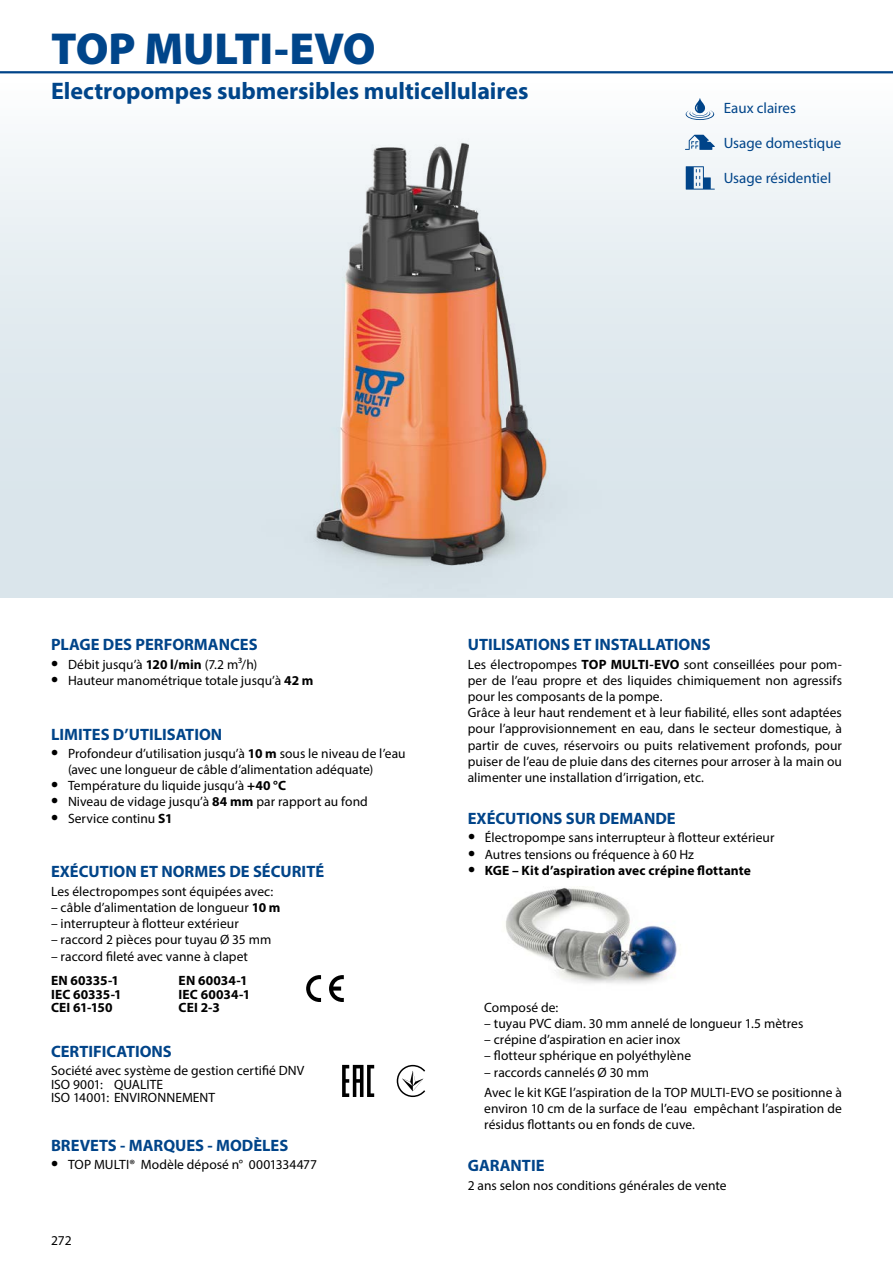
<style>
.page{position:relative;width:893px;height:1263px;background:#fff}
.page>*{position:absolute;margin:0;border:0;box-sizing:border-box;transform-origin:0 0}
.t1{font:900 45px "Myriad Pro";letter-spacing:-.01em;color:#00458a}
.t2{font:700 24px "Myriad Pro";color:#00458a}
.t3{font:700 16.5px "Myriad Pro";color:#004489}
.t4{font:15px "Myriad Pro";color:#004489}
.t5{font:13.5px/16.2px "Myriad Pro";letter-spacing:.005em;color:#000}
.t6{font:700 13.5px/13.5px "Myriad Pro";letter-spacing:.01em;color:#000}
.s1{font-weight:700;font-size:21px}
.s2{font-weight:700}
.s3{font-size:21px}
</style>
<div class="page">
<div style="left:0;top:72px;width:893px;height:525px;background:linear-gradient(to bottom,#f7fafb,#d2e0e7)"></div>
<hr style="left:0;top:71px;width:893px;height:2px;background:#004489">
<img style="left:215px;top:128px;width:419px;height:469px">
<img style="left:316px;top:144px;width:230px;height:420px">
<img style="left:506px;top:888px;width:171px;height:96px">
<svg style="left:329px;top:975px;width:15px;height:27px"></svg>
<svg style="left:306px;top:975px;width:15px;height:27px"></svg>
<svg style="left:342px;top:1065px;width:32px;height:32px"></svg>
<svg style="left:397px;top:1065px;width:28px;height:32px"></svg>
<svg style="left:686px;top:98px;width:28px;height:22px"></svg>
<svg style="left:685px;top:135px;width:30px;height:15px"></svg>
<svg style="left:686px;top:166px;width:29px;height:24px"></svg>
<h1 class="t1" style="left:51px;top:18px;width:326px">TOP MULTI-EVO</h1>
<h2 class="t2" style="left:51px;top:75px;width:479px">Electropompes submersibles multicellulaires</h2>
<p class="t4" style="left:724px;top:99px;width:74px">Eaux claires</p>
<p class="t4" style="left:724px;top:134px;width:119px">Usage domestique</p>
<p class="t4" style="left:724px;top:169px;width:109px">Usage résidentiel</p>
<p class="t3" style="left:51px;top:634px;width:208px">PLAGE DES PERFORMANCES</p>
<p class="t5" style="left:51px;top:656px;width:208px"><span class="s1">•</span> Débit jusqu’à <span class="s2">120 l/min</span> (7.2 m³/h)</p>
<p class="t5" style="left:51px;top:672px;width:264px"><span class="s1">•</span> Hauteur manométrique totale jusqu’à <span class="s2">42 m</span></p>
<p class="t3" style="left:51px;top:723px;width:173px">LIMITES D’UTILISATION</p>
<p class="t5" style="left:68px;top:745px;width:339px;text-indent:-17px"><span class="s1">•</span> Profondeur d’utilisation jusqu’à <span class="s2">10 m</span> sous le niveau de l’eau (avec une longueur de câble d’alimentation adéquate)</p>
<p class="t5" style="left:51px;top:777px;width:236px"><span class="s1">•</span> Température du liquide jusqu’à <span class="s2">+40 °C</span></p>
<p class="t5" style="left:51px;top:794px;width:318px"><span class="s1">•</span> Niveau de vidage jusqu’à <span class="s2">84 mm</span> par rapport au fond</p>
<p class="t5" style="left:51px;top:810px;width:123px"><span class="s1">•</span> Service continu <span class="s2">S1</span></p>
<p class="t3" style="left:51px;top:861px;width:275px">EXÉCUTION ET NORMES DE SÉCURITÉ</p>
<p class="t5" style="left:51px;top:883px;width:224px">Les électropompes sont équipées avec:</p>
<p class="t5" style="left:51px;top:899px;width:231px">– câble d’alimentation de longueur <span class="s2">10 m</span></p>
<p class="t5" style="left:51px;top:915px;width:189px">– interrupteur à flotteur extérieur</p>
<p class="t5" style="left:51px;top:931px;width:222px">– raccord 2 pièces pour tuyau Ø 35 mm</p>
<p class="t5" style="left:51px;top:948px;width:199px">– raccord fileté avec vanne à clapet</p>
<p class="t6" style="left:51px;top:973px;width:72px">EN 60335-1<br>IEC 60335-1<br>CEI 61-150</p>
<p class="t6" style="left:179px;top:973px;width:73px">EN 60034-1<br>IEC 60034-1<br>CEI 2-3</p>
<p class="t3" style="left:51px;top:1040px;width:122px">CERTIFICATIONS</p>
<p class="t5" style="left:51px;top:1063px;width:255px;line-height:13.5px">Société avec système de gestion certifié DNV<br>ISO 9001: QUALITE<br>ISO 14001: ENVIRONNEMENT</p>
<p class="t3" style="left:51px;top:1134px;width:239px">BREVETS - MARQUES - MODÈLES</p>
<p class="t5" style="left:51px;top:1156px;width:267px"><span class="s1">•</span> TOP MULTI® Modèle déposé n° 0001334477</p>
<p class="t5" style="left:51px;top:1232px;width:22px">272</p>
<p class="t3" style="left:468px;top:634px;width:244px">UTILISATIONS ET INSTALLATIONS</p>
<p class="t5" style="left:468px;top:656px;width:376px">Les électropompes <span class="s2">TOP MULTI-EVO</span> sont conseillées pour pom&shy;per de l’eau propre et des liquides chimiquement non agressifs pour les composants de la pompe.<br>Grâce à leur haut rendement et à leur fiabilité, elles sont adaptées pour l’approvisionnement en eau, dans le secteur domestique, à partir de cuves, réservoirs ou puits relativement profonds, pour puiser de l’eau de pluie dans des citernes pour arroser à la main ou alimenter une installation d’irrigation, etc.</p>
<p class="t3" style="left:468px;top:808px;width:209px">EXÉCUTIONS SUR DEMANDE</p>
<p class="t5" style="left:468px;top:829px;width:308px"><span class="s1">•</span> Électropompe sans interrupteur à flotteur extérieur</p>
<p class="t5" style="left:468px;top:846px;width:228px"><span class="s1">•</span> Autres tensions ou fréquence à 60 Hz</p>
<p class="t6" style="left:468px;top:863px;width:285px"><span class="s3">•</span> KGE – Kit d’aspiration avec crépine flottante</p>
<p class="t5" style="left:484px;top:999px;width:76px">Composé de:</p>
<p class="t5" style="left:484px;top:1015px;width:321px">– tuyau PVC diam. 30 mm annelé de longueur 1.5 mètres</p>
<p class="t5" style="left:484px;top:1031px;width:198px">– crépine d’aspiration en acier inox</p>
<p class="t5" style="left:484px;top:1047px;width:208px">– flotteur sphérique en polyéthylène</p>
<p class="t5" style="left:484px;top:1061px;width:359px;line-height:20.4px">– raccords cannelés Ø 30 mm<br>Avec le kit KGE l’aspiration de la TOP MULTI-EVO se positionne à</p>
<p class="t5" style="left:484px;top:1100px;width:359px">environ 10 cm de la surface de l’eau empêchant l’aspiration de résidus flottants ou en fonds de cuve.</p>
<p class="t3" style="left:468px;top:1155px;width:78px">GARANTIE</p>
<p class="t5" style="left:468px;top:1177px;width:260px">2 ans selon nos conditions générales de vente</p>
</div>
